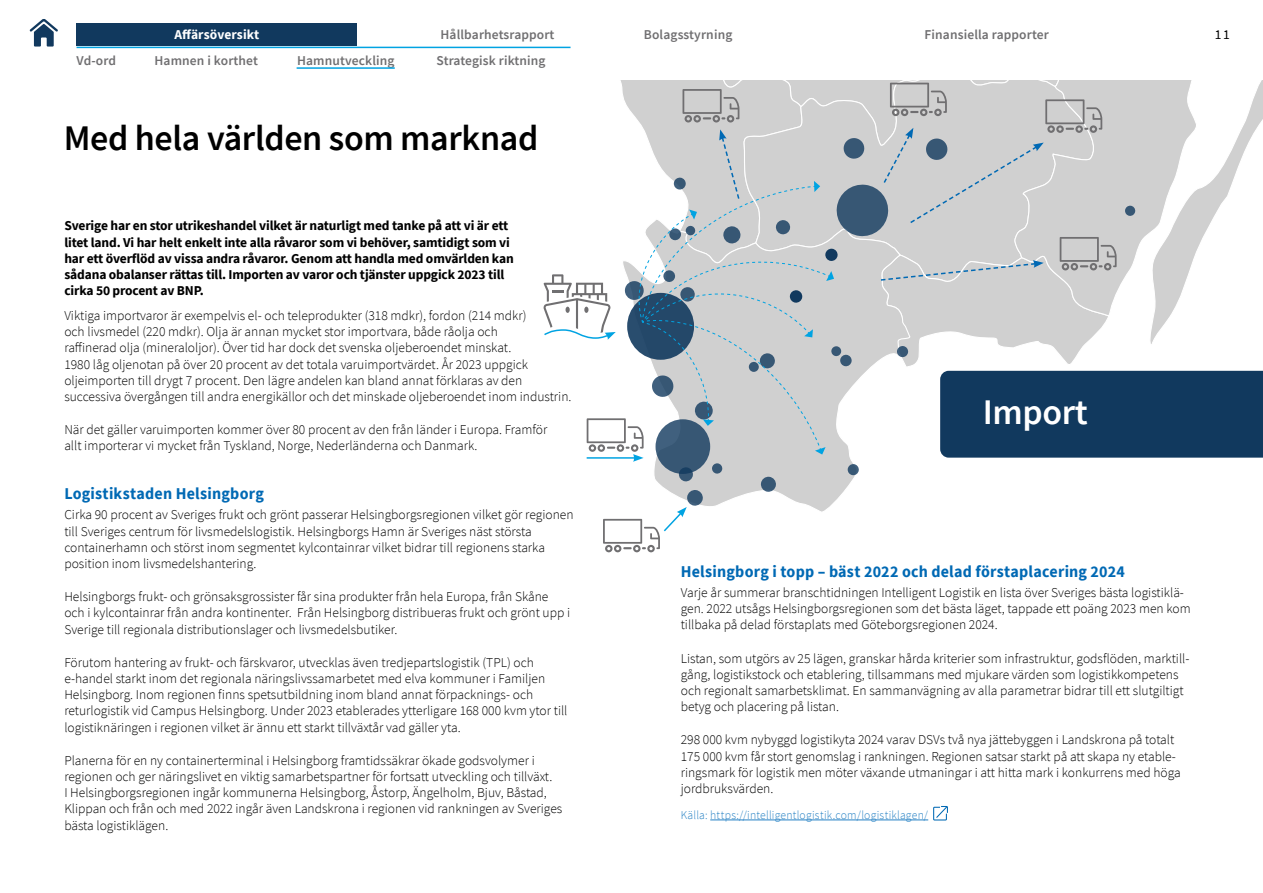
<style>
.page{position:relative;width:1263px;height:893px;background:#fff}
.page>*{position:absolute;margin:0;border:0;box-sizing:border-box;transform-origin:0 0}
.Rubrik{font:600 36px "Source Sans Pro";letter-spacing:-.01em;color:#000}
.Rubrik-2{font:600 36px "Source Sans Pro";letter-spacing:-.01em;color:#fff}
.Mellanrubrik{font:700 16.5px "Source Sans Pro";letter-spacing:.015em;color:#0069b4}
.Brödtext{font:300 13.5px/16.2px "Source Sans Pro";color:#000}
.Ingress{font:700 13.5px/16.2px "Source Sans Pro";letter-spacing:-.01em;color:#000}
.t1{font:600 13.5px "Source Sans Pro";letter-spacing:.01em;color:#706f71}
.t2{font:700 13.5px "Source Sans Pro";color:#fff}
.t3{font:13.5px "Source Sans Pro";color:#000}
.Brödtext-2{font:300 12px "Source Sans Pro";letter-spacing:.015em;color:#2581c4}
</style>
<div class="page">
<svg style="left:30px;top:19px;width:28px;height:28px"></svg>
<div style="left:77px;top:23px;width:280px;height:22px;background:#11395e"></div>
<hr style="left:77px;top:47px;width:493px;height:1px;background:#00a3e2">
<svg style="left:654px;top:462px;width:204px;height:50px"></svg>
<svg style="left:760px;top:476px;width:16px;height:16px"></svg>
<svg style="left:678px;top:467px;width:15px;height:15px"></svg>
<svg style="left:847px;top:464px;width:12px;height:11px"></svg>
<div style="left:712px;top:463px;width:10px;height:11px;background:#375774;border-radius:50%"></div>
<svg style="left:655px;top:419px;width:55px;height:55px"></svg>
<svg style="left:603px;top:490px;width:100px;height:62px"></svg>
<hr style="left:710px;top:820px;width:218px;height:1px;background:#2581c4">
<svg style="left:933px;top:806px;width:15px;height:15px"></svg>
<svg style="left:543px;top:81px;width:720px;height:381px"></svg>
<hr style="left:297px;top:67px;width:98px;height:2px;background:#00a3e2">
<p class="t2" style="left:175px;top:26px;width:86px">Affärsöversikt</p>
<p class="t1" style="left:440px;top:26px;width:115px">Hållbarhetsrapport</p>
<p class="t1" style="left:644px;top:26px;width:90px">Bolagsstyrning</p>
<p class="t1" style="left:924px;top:26px;width:126px">Finansiella rapporter</p>
<p class="t3" style="left:1215px;top:26px;width:17px">11</p>
<p class="t1" style="left:77px;top:52px;width:41px">Vd-ord</p>
<p class="t1" style="left:155px;top:52px;width:105px">Hamnen i korthet</p>
<p class="t1" style="left:297px;top:52px;width:99px">Hamnutveckling</p>
<p class="t1" style="left:437px;top:52px;width:111px">Strategisk riktning</p>
<h1 class="Rubrik" style="left:64px;top:115px;width:476px">Med hela världen som marknad</h1>
<h5 class="Ingress" style="left:64px;top:218px;width:451px">Sverige har en stor utrikeshandel vilket är naturligt med tanke på att vi är ett litet land. Vi har helt enkelt inte alla råvaror som vi behöver, samtidigt som vi har ett överflöd av vissa andra råvaror. Genom att handla med omvärlden kan sådana obalanser rättas till. Importen av varor och tjänster uppgick 2023 till cirka 50 procent av BNP.</h5>
<p class="Brödtext" style="left:64px;top:307px;width:509px">Viktiga importvaror är exempelvis el- och teleprodukter (318 mdkr), fordon (214 mdkr)<br>och livsmedel (220 mdkr). Olja är annan mycket stor importvara, både råolja och<br>raffinerad olja (mineraloljor). Över tid har dock det svenska oljeberoendet minskat.<br>1980 låg oljenotan på över 20 procent av det totala varuimportvärdet. År 2023 uppgick oljeimporten till drygt 7 procent. Den lägre andelen kan bland annat förklaras av den successiva övergången till andra energikällor och det minskade oljeberoendet inom industrin.</p>
<p class="Brödtext" style="left:64px;top:422px;width:485px">När det gäller varuimporten kommer över 80 procent av den från länder i Europa. Framför allt importerar vi mycket från Tyskland, Norge, Nederländerna och Danmark.</p>
<h3 class="Mellanrubrik" style="left:64px;top:482px;width:201px">Logistikstaden Helsingborg</h3>
<p class="Brödtext" style="left:64px;top:507px;width:511px">Cirka 90 procent av Sveriges frukt och grönt passerar Helsingborgsregionen vilket gör regionen till Sveriges centrum för livsmedelslogistik. Helsingborgs Hamn är Sveriges näst största containerhamn och störst inom segmentet kylcontainrar vilket bidrar till regionens starka position inom livsmedelshantering.</p>
<p class="Brödtext" style="left:64px;top:589px;width:507px">Helsingborgs frukt- och grönsaksgrossister får sina produkter från hela Europa, från Skåne och i kylcontainrar från andra kontinenter. Från Helsingborg distribueras frukt och grönt upp i<br>Sverige till regionala distributionslager och livsmedelsbutiker.</p>
<p class="Brödtext" style="left:64px;top:654px;width:505px">Förutom hantering av frukt- och färskvaror, utvecklas även tredjepartslogistik (TPL) och e-handel starkt inom det regionala näringslivssamarbetet med elva kommuner i Familjen Helsingborg. Inom regionen finns spetsutbildning inom bland annat förpacknings- och returlogistik vid Campus Helsingborg. Under 2023 etablerades ytterligare 168 000 kvm ytor till logistiknäringen i regionen vilket är ännu ett starkt tillväxtår vad gäller yta.</p>
<p class="Brödtext" style="left:64px;top:752px;width:499px">Planerna för en ny containerterminal i Helsingborg framtidssäkrar ökade godsvolymer i regionen och ger näringslivet en viktig samarbetspartner för fortsatt utveckling och tillväxt.<br>I Helsingborgsregionen ingår kommunerna Helsingborg, Åstorp, Ängelholm, Bjuv, Båstad, Klippan och från och med 2022 ingår även Landskrona i regionen vid rankningen av Sveriges bästa logistiklägen.</p>
<h1 class="Rubrik-2" style="left:983px;top:389px;width:107px">Import</h1>
<h3 class="Mellanrubrik" style="left:681px;top:560px;width:446px">Helsingborg i topp – bäst 2022 och delad förstaplacering 2024</h3>
<p class="Brödtext" style="left:681px;top:584px;width:511px">Varje år summerar branschtidningen Intelligent Logistik en lista över Sveriges bästa logistiklä&shy;gen. 2022 utsågs Helsingborgsregionen som det bästa läget, tappade ett poäng 2023 men kom tillbaka på delad förstaplats med Göteborgsregionen 2024.</p>
<p class="Brödtext" style="left:681px;top:650px;width:510px">Listan, som utgörs av 25 lägen, granskar hårda kriterier som infrastruktur, godsflöden, marktill&shy;gång, logistikstock och etablering, tillsammans med mjukare värden som logistikkompetens och regionalt samarbetsklimat. En sammanvägning av alla parametrar bidrar till ett slutgiltigt betyg och placering på listan.</p>
<p class="Brödtext" style="left:681px;top:732px;width:501px">298 000 kvm nybyggd logistikyta 2024 varav DSVs två nya jättebyggen i Landskrona på totalt 175 000 kvm får stort genomslag i rankningen. Regionen satsar starkt på att skapa ny etable&shy;ringsmark för logistik men möter växande utmaningar i att hitta mark i konkurrens med höga jordbruksvärden.</p>
<p class="Brödtext-2" style="left:681px;top:808px;width:249px">Källa: https://intelligentlogistik.com/logistiklagen/</p>
</div>
